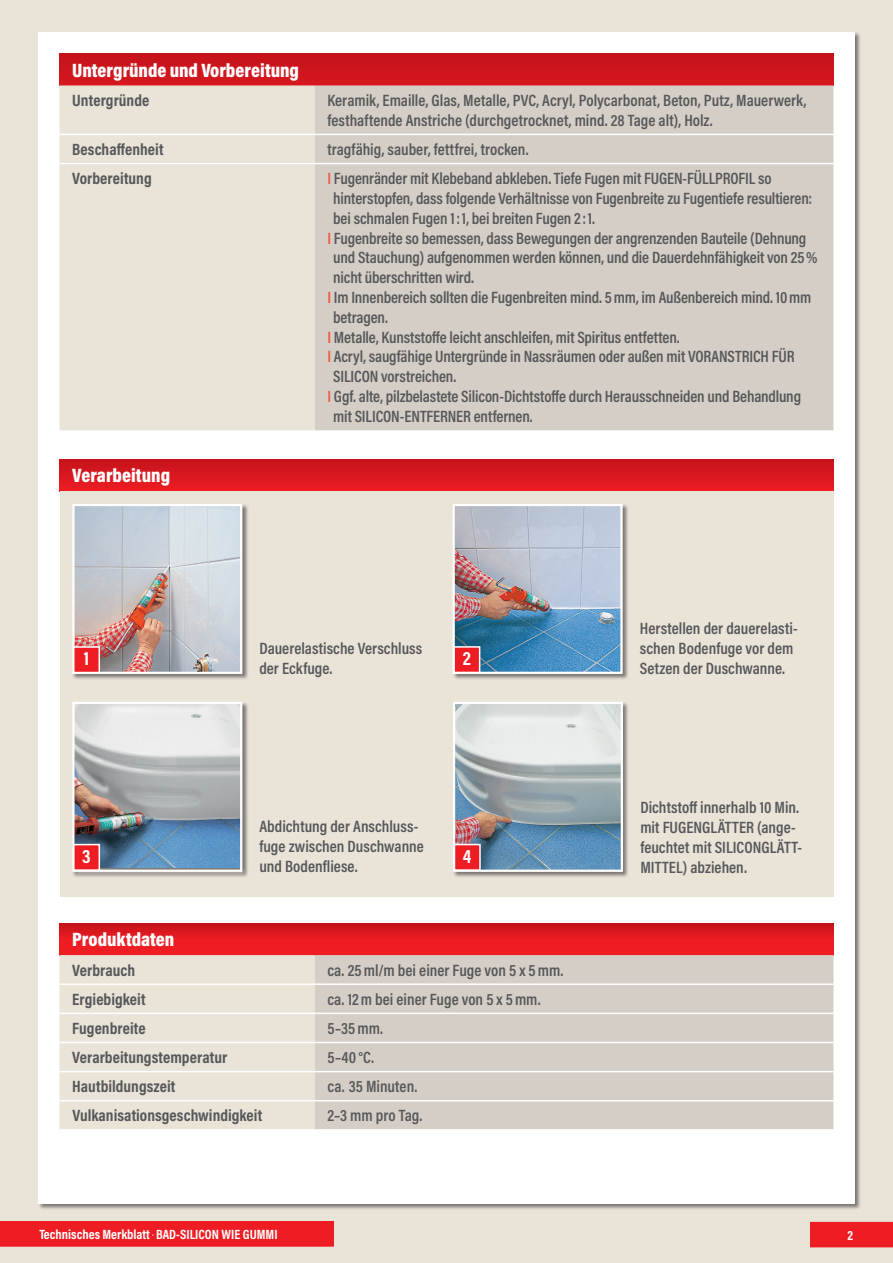
<style>
.page{position:relative;width:893px;height:1263px;background:#e9e3d8}
.page>*{position:absolute;margin:0;border:0;box-sizing:border-box;transform-origin:0 0}
.t1{font:900 19.5px "Acumin Pro Cond";color:#fff}
.t2{font:700 19.5px "Acumin Pro Cond";color:#fff}
.t3{font:600 16.5px/19.8px "Acumin Pro Cond";letter-spacing:-.005em;color:#57585a}
.t4{font:700 16.5px "Acumin Pro Cond";color:#57585a}
.t5{font:700 13.5px "Acumin Pro Cond";color:#fff}
.s1{color:#f0593e}
</style>
<div class="page">
<div style="left:38px;top:32px;width:817px;height:1171px;background:#fff"></div>
<div style="left:810px;top:1222px;width:83px;height:25px;background:#ee1d23"></div>
<div style="left:0;top:1221px;width:334px;height:26px;background:#ee1d23"></div>
<div style="left:60px;top:54px;width:773px;height:31px;background:#cd151d"></div>
<div style="left:60px;top:85px;width:255px;height:345px;background:#e9e3d8"></div>
<div style="left:315px;top:85px;width:518px;height:345px;background:#d5cec7"></div>
<hr style="left:60px;top:134px;width:255px;height:1px;background:#fff">
<hr style="left:315px;top:134px;width:518px;height:1px;background:#fff">
<hr style="left:60px;top:163px;width:255px;height:1px;background:#fff">
<hr style="left:315px;top:163px;width:518px;height:1px;background:#fff">
<div style="left:60px;top:459px;width:773px;height:32px;background:linear-gradient(to bottom,#c4121b,#ec1c23)"></div>
<div style="left:60px;top:491px;width:773px;height:405px;background:#e9e3d8"></div>
<div style="left:72px;top:503px;width:177px;height:177px;background:#231f20;opacity:.55"></div>
<img style="left:75px;top:507px;width:164px;height:164px">
<div style="left:72px;top:504px;width:170px;height:170px;border:2px solid #fff"></div>
<div style="left:452px;top:503px;width:177px;height:177px;background:#231f20;opacity:.55"></div>
<img style="left:456px;top:507px;width:164px;height:164px">
<div style="left:453px;top:504px;width:170px;height:170px;border:2px solid #fff"></div>
<div style="left:72px;top:701px;width:177px;height:177px;background:#231f20;opacity:.55"></div>
<img style="left:75px;top:705px;width:164px;height:163px">
<div style="left:72px;top:702px;width:170px;height:170px;border:2px solid #fff"></div>
<div style="left:453px;top:701px;width:176px;height:177px;background:#231f20;opacity:.55"></div>
<img style="left:456px;top:705px;width:164px;height:164px">
<div style="left:453px;top:702px;width:170px;height:170px;border:2px solid #fff"></div>
<div style="left:74px;top:647px;width:25px;height:25px;background:#ee1d23"></div>
<div style="left:73px;top:646px;width:27px;height:27px;border:2px solid #fff"></div>
<div style="left:454px;top:647px;width:26px;height:25px;background:#ee1d23"></div>
<div style="left:453px;top:646px;width:27px;height:27px;border:2px solid #fff"></div>
<div style="left:74px;top:844px;width:25px;height:26px;background:#ee1d23"></div>
<div style="left:73px;top:844px;width:27px;height:27px;border:2px solid #fff"></div>
<div style="left:454px;top:844px;width:26px;height:26px;background:#ee1d23"></div>
<div style="left:454px;top:844px;width:27px;height:27px;border:2px solid #fff"></div>
<div style="left:60px;top:923px;width:773px;height:32px;background:linear-gradient(to bottom,#ce151d,#f71f25)"></div>
<div style="left:60px;top:955px;width:255px;height:174px;background:#e9e3d8"></div>
<div style="left:315px;top:955px;width:518px;height:174px;background:#d5cec7"></div>
<hr style="left:60px;top:983px;width:255px;height:2px;background:#fff">
<hr style="left:315px;top:983px;width:518px;height:2px;background:#fff">
<hr style="left:60px;top:1012px;width:255px;height:2px;background:#fff">
<hr style="left:315px;top:1012px;width:518px;height:2px;background:#fff">
<hr style="left:60px;top:1042px;width:255px;height:1px;background:#fff">
<hr style="left:315px;top:1042px;width:518px;height:1px;background:#fff">
<hr style="left:60px;top:1071px;width:255px;height:1px;background:#fff">
<hr style="left:315px;top:1071px;width:518px;height:1px;background:#fff">
<hr style="left:60px;top:1100px;width:255px;height:1px;background:#fff">
<hr style="left:315px;top:1100px;width:518px;height:1px;background:#fff">
<p class="t1" style="left:72px;top:57px;width:228px">Untergründe und Vorbereitung</p>
<p class="t4" style="left:72px;top:90px;width:79px">Untergründe</p>
<p class="t3" style="left:327px;top:90px;width:480px">Keramik, Emaille, Glas, Metalle, PVC, Acryl, Polycarbonat, Beton, Putz, Mauerwerk, festhaftende Anstriche (durchgetrocknet, mind. 28 Tage alt), Holz.</p>
<p class="t4" style="left:72px;top:138px;width:93px">Beschaffenheit</p>
<p class="t3" style="left:327px;top:139px;width:203px">tragfähig, sauber, fettfrei, trocken.</p>
<p class="t4" style="left:72px;top:168px;width:81px">Vorbereitung</p>
<p class="t3" style="left:327px;top:168px;width:446px"><span class="s1">I</span> Fugenränder mit Klebeband abkleben. Tiefe Fugen mit FUGEN-FÜLLPROFIL so</p>
<p class="t3" style="left:333px;top:188px;width:481px">hinterstopfen, dass folgende Verhältnisse von Fugenbreite zu Fugentiefe resultieren:</p>
<p class="t3" style="left:333px;top:208px;width:263px">bei schmalen Fugen 1:1, bei breiten Fugen 2 :1.</p>
<p class="t3" style="left:327px;top:228px;width:480px"><span class="s1">I</span> Fugenbreite so bemessen, dass Bewegungen der angrenzenden Bauteile (Dehnung</p>
<p class="t3" style="left:333px;top:247px;width:486px">und Stauchung) aufgenommen werden können, und die Dauerdehnfähigkeit von 25%</p>
<p class="t3" style="left:333px;top:267px;width:142px">nicht überschritten wird.</p>
<p class="t3" style="left:327px;top:287px;width:485px"><span class="s1">I</span> Im Innenbereich sollten die Fugenbreiten mind. 5mm, im Außenbereich mind. 10mm</p>
<p class="t3" style="left:333px;top:307px;width:56px">betragen.</p>
<p class="t3" style="left:327px;top:327px;width:354px"><span class="s1">I</span> Metalle, Kunststoffe leicht anschleifen, mit Spiritus entfetten.</p>
<p class="t3" style="left:327px;top:346px;width:469px"><span class="s1">I</span> Acryl, saugfähige Untergründe in Nassräumen oder außen mit VORANSTRICH FÜR</p>
<p class="t3" style="left:333px;top:366px;width:125px">SILICON vorstreichen.</p>
<p class="t3" style="left:327px;top:386px;width:475px"><span class="s1">I</span> Ggf. alte, pilzbelastete Silicon-Dichtstoffe durch Herausschneiden und Behandlung</p>
<p class="t3" style="left:333px;top:406px;width:201px">mit SILICON-ENTFERNER entfernen.</p>
<p class="t1" style="left:72px;top:463px;width:99px">Verarbeitung</p>
<p class="t3" style="left:259px;top:638px;width:164px">Dauerelastische Verschluss der Eckfuge.</p>
<p class="t2" style="left:84px;top:646px;width:7px">1</p>
<p class="t2" style="left:463px;top:646px;width:10px">2</p>
<p class="t3" style="left:259px;top:816px;width:166px">Abdichtung der Anschluss&shy;fuge zwischen Duschwanne und Bodenfliese.</p>
<p class="t2" style="left:82px;top:843px;width:10px">3</p>
<p class="t2" style="left:463px;top:843px;width:10px">4</p>
<p class="t1" style="left:72px;top:927px;width:104px">Produktdaten</p>
<p class="t4" style="left:72px;top:959px;width:64px">Verbrauch</p>
<p class="t3" style="left:327px;top:960px;width:237px">ca. 25ml/m bei einer Fuge von 5 x 5mm.</p>
<p class="t4" style="left:72px;top:988px;width:75px">Ergiebigkeit</p>
<p class="t3" style="left:327px;top:989px;width:215px">ca. 12m bei einer Fuge von 5 x 5mm.</p>
<p class="t4" style="left:72px;top:1017px;width:75px">Fugenbreite</p>
<p class="t3" style="left:327px;top:1018px;width:57px">5–35mm.</p>
<p class="t4" style="left:72px;top:1046px;width:156px">Verarbeitungstemperatur</p>
<p class="t3" style="left:327px;top:1047px;width:48px">5–40°C.</p>
<p class="t4" style="left:72px;top:1076px;width:105px">Hautbildungszeit</p>
<p class="t3" style="left:327px;top:1076px;width:91px">ca. 35 Minuten.</p>
<p class="t4" style="left:72px;top:1105px;width:191px">Vulkanisationsgeschwindigkeit</p>
<p class="t3" style="left:327px;top:1105px;width:96px">2–3 mm pro Tag.</p>
<p class="t3" style="left:640px;top:618px;width:159px">Herstellen der dauerelasti&shy;schen Bodenfuge vor dem<br>Setzen der Duschwanne.</p>
<p class="t3" style="left:640px;top:797px;width:163px">Dichtstoff innerhalb 10 Min. mit FUGENGLÄTTER (ange&shy;feuchtet mit SILICONGLÄTT-<br>MITTEL) abziehen.</p>
<p class="t5" style="left:39px;top:1225px;width:240px">Technisches Merkblatt BAD-SILICON WIE GUMMI</p>
<p class="t5" style="left:847px;top:1226px;width:7px">2</p>
</div>
